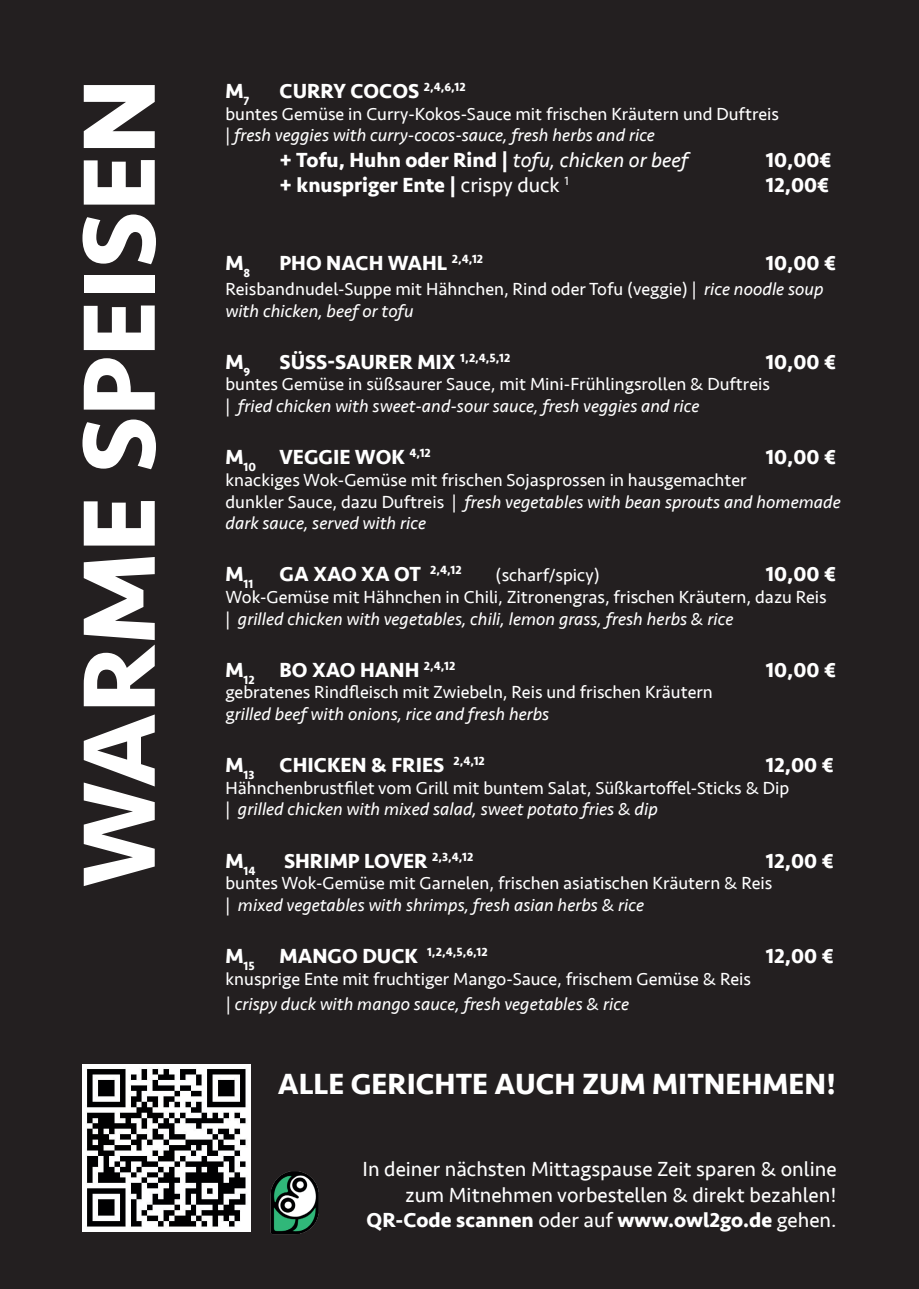
<style>
.page{position:relative;width:919px;height:1289px;background:#fff}
.page>*{position:absolute;margin:0;border:0;box-sizing:border-box;transform-origin:0 0}
.t1{font:700 106.5px "Seravek";color:#fff}
.t2{font:700 30px "Seravek";color:#fff}
.t3{font:700 21px "Seravek";color:#fff}
.t4{font:21px/25.2px "Seravek";color:#fff;text-align:right}
.t5{font:18px/21.6px "Seravek";color:#fff}
.t6{font:italic 18px "Seravek";color:#fff}
.t7{font:700 12.3px "Seravek";color:#fff}
.s1{font-style:italic}
.s2{font-weight:400;font-style:italic}
.s3{font-weight:400}
.s4{font-size:21px}
.s5{font-weight:700}
</style>
<div class="page">
<div style="left:0;top:0;width:918px;height:1288px;background:#231f20"></div>
<img style="left:83px;top:1064px;width:167px;height:167px">
<img style="left:270px;top:1171px;width:49px;height:64px">
<h1 class="t1" style="left:34px;top:887px;width:810px;rotate:-90deg">WARME SPEISEN</h1>
<p class="t3" style="left:225px;top:74px;width:25px">M<sub>7</sub></p>
<p class="t3" style="left:279px;top:74px;width:187px">CURRY COCOS <sup>2,4,6,12</sup></p>
<p class="t5" style="left:225px;top:103px;width:555px">buntes Gemüse in Curry-Kokos-Sauce mit frischen Kräutern und Duftreis | <span class="s1">fresh veggies with curry-cocos-sauce, fresh herbs and rice</span></p>
<p class="t3" style="left:279px;top:143px;width:410px">+ Tofu, Huhn oder Rind | <span class="s2">tofu, chicken or beef</span></p>
<p class="t3" style="left:765px;top:143px;width:67px">10,00€</p>
<p class="t3" style="left:279px;top:168px;width:291px">+ knuspriger Ente | <span class="s3">crispy duck</span> <sup>1</sup></p>
<p class="t3" style="left:765px;top:168px;width:65px">12,00€</p>
<p class="t3" style="left:225px;top:246px;width:26px">M<sub>8</sub></p>
<p class="t3" style="left:279px;top:246px;width:205px">PHO NACH WAHL <sup>2,4,12</sup></p>
<p class="t3" style="left:765px;top:246px;width:72px">10,00 €</p>
<p class="t5" style="left:225px;top:278px;width:599px">Reisbandnudel-Suppe mit Hähnchen, Rind oder Tofu (veggie) | <span class="s1">rice noodle soup with chicken, beef or tofu</span></p>
<p class="t3" style="left:225px;top:345px;width:26px">M<sub>9</sub></p>
<p class="t3" style="left:279px;top:345px;width:232px">SÜSS-SAURER MIX <sup>1,2,4,5,12</sup></p>
<p class="t3" style="left:765px;top:345px;width:72px">10,00 €</p>
<p class="t5" style="left:225px;top:373px;width:546px">buntes Gemüse in süßsaurer Sauce, mit Mini-Frühlingsrollen &amp; Duftreis | <span class="s1">fried chicken with sweet-and-sour sauce, fresh veggies and rice</span></p>
<p class="t3" style="left:225px;top:440px;width:207px">M<sub>10</sub> VEGGIE WOK <sup>4,12</sup></p>
<p class="t3" style="left:765px;top:440px;width:72px">10,00 €</p>
<p class="t5" style="left:225px;top:469px;width:616px">knackiges Wok-Gemüse mit frischen Sojasprossen in hausgemachter<br>dunkler Sauce, dazu Duftreis | <span class="s1">fresh vegetables with bean sprouts and homemade dark sauce, served with rice</span></p>
<p class="t3" style="left:225px;top:557px;width:238px">M<sub>11</sub> GA XAO XA OT <sup>2,4,12</sup></p>
<p class="t5" style="left:495px;top:564px;width:106px">(scharf/spicy)</p>
<p class="t3" style="left:765px;top:557px;width:72px">10,00 €</p>
<p class="t5" style="left:225px;top:586px;width:602px">Wok-Gemüse mit Hähnchen in Chili, Zitronengras, frischen Kräutern, dazu Reis | <span class="s1">grilled chicken with vegetables, chili, lemon grass, fresh herbs &amp; rice</span></p>
<p class="t3" style="left:225px;top:653px;width:231px">M<sub>12</sub> BO XAO HANH <sup>2,4,12</sup></p>
<p class="t3" style="left:765px;top:653px;width:72px">10,00 €</p>
<p class="t5" style="left:225px;top:681px;width:489px">gebratenes Rindfleisch mit Zwiebeln, Reis und frischen Kräutern g<span class="s1">rilled beef with onions, rice and fresh herbs</span></p>
<p class="t3" style="left:225px;top:748px;width:261px">M<sub>13</sub> CHICKEN &amp; FRIES <sup>2,4,12</sup></p>
<p class="t3" style="left:765px;top:748px;width:69px">12,00 €</p>
<p class="t5" style="left:225px;top:777px;width:565px">Hähnchenbrustfilet vom Grill mit buntem Salat, Süßkartoffel-Sticks &amp; Dip | <span class="s1">grilled chicken with mixed salad, sweet potato fries &amp; dip</span></p>
<p class="t7" style="left:225px;top:860px;width:31px"><sup>M</sup>14</p>
<p class="t3" style="left:284px;top:843px;width:191px">SHRIMP LOVER <sup>2,3,4,12</sup></p>
<p class="t3" style="left:765px;top:843px;width:69px">12,00 €</p>
<p class="t5" style="left:225px;top:872px;width:548px">buntes Wok-Gemüse mit Garnelen, frischen asiatischen Kräutern &amp; Reis | <span class="s1">mixed vegetables with shrimps, fresh asian herbs &amp; rice</span></p>
<p class="t7" style="left:225px;top:942px;width:264px"><span class="s4">M</span>15 <span class="s4">MANGO DUCK</span> 1,2,4,5,6,12</p>
<p class="t3" style="left:765px;top:939px;width:69px">12,00 €</p>
<p class="t5" style="left:225px;top:967px;width:527px">knusprige Ente mit fruchtiger Mango-Sauce, frischem Gemüse &amp; Reis</p>
<p class="t6" style="left:225px;top:989px;width:405px">| crispy duck with mango sauce, fresh vegetables &amp; rice</p>
<h2 class="t2" style="left:278px;top:1060px;width:560px">ALLE GERICHTE AUCH ZUM MITNEHMEN!</h2>
<p class="t4" style="left:362px;top:1156px;width:475px">In deiner nächsten Mittagspause Zeit sparen &amp; online zum Mitnehmen vorbestellen &amp; direkt bezahlen!<br><span class="s5">QR-Code scannen</span> oder auf <span class="s5">www.owl2go.de</span> gehen.</p>
</div>
